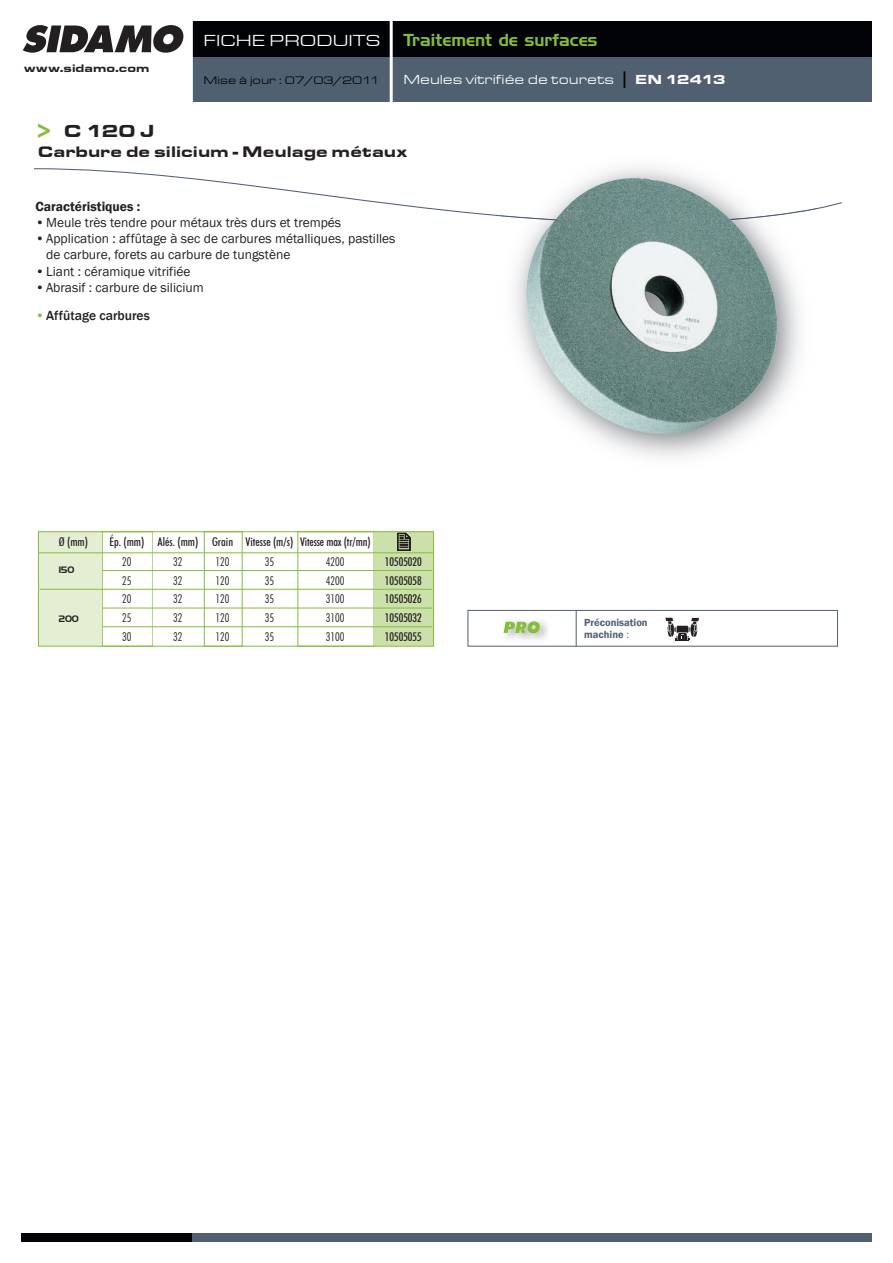
<style>
.page{position:relative;width:893px;height:1263px;background:#fff}
.page>*{position:absolute;margin:0;border:0;box-sizing:border-box;transform-origin:0 0}
.t1{font:18px "Eurostar Black Extended";letter-spacing:.125em;color:#231f20}
.t2{font:16.8px "Handel Gothic BT";color:#85bd3b}
.t3{font:16.5px "Eurostar Regular Extended";color:#fff}
.t4{font:15.75px "Eurostar Black Extended";color:#231f20}
.t5{font:13.5px/16.2px "Franklin Gothic";color:#231f20}
.t6{font:13.5px "Eurostar Regular Extended";color:#fff}
.t7{font:600 13.5px "Franklin Gothic";color:#231f20}
.t8{font:500 13.5px "Franklin Gothic";color:#231f20}
.t9{font:500 condensed 12px "Futura BT";color:#231f20}
.t10{font:300 condensed 12px "Futura BT";color:#231f20}
.t11{font:11.25px "Eurostar Regular Extended";color:#010307}
.t12{font:11.25px "Eurostar Black Extended";color:#231f20}
.t13{font:600 10.5px/12px "Franklin Gothic";color:#516071}
.t14{font:9px "Handel Gothic BT";color:#231f20}
.s1{font-family:"Handel Gothic BT";font-size:16.5px;color:#010307}
.s2{font-family:"Eurostar Black Extended"}
.s3{font-size:27px;color:#85bd3b}
.s4{font-weight:400;color:#85bd3b}
.s5{font-weight:400}
</style>
<div class="page">
<div style="left:191px;top:21px;width:681px;height:47px;background:#010307"></div>
<div style="left:191px;top:57px;width:681px;height:45px;background:#516071"></div>
<div style="left:191px;top:1233px;width:681px;height:9px;background:#516071"></div>
<div style="left:21px;top:1233px;width:170px;height:9px;background:#010307"></div>
<hr style="left:390px;top:21px;width:3px;height:81px;background:#fff">
<hr style="left:190px;top:21px;width:3px;height:81px;background:#fff">
<svg style="left:23px;top:25px;width:160px;height:28px"></svg>
<svg style="left:34px;top:168px;width:808px;height:49px"></svg>
<img style="left:500px;top:166px;width:318px;height:42px">
<img style="left:500px;top:208px;width:318px;height:11px">
<img style="left:526px;top:178px;width:251px;height:256px">
<img style="left:503px;top:631px;width:7px;height:8px">
<img style="left:510px;top:621px;width:38px;height:19px">
<img style="left:522px;top:633px;width:7px;height:7px">
<svg style="left:504px;top:621px;width:36px;height:12px"></svg>
<div style="left:468px;top:610px;width:370px;height:36px;border:1px solid #516071"></div>
<hr style="left:576px;top:610px;width:1px;height:36px;background:#516071">
<svg style="left:665px;top:618px;width:34px;height:23px"></svg>
<div style="left:102px;top:531px;width:51px;height:115px;border:1px solid #85bd3b"></div>
<div style="left:38px;top:531px;width:64px;height:115px;background:#e3eed2"></div>
<div style="left:204px;top:531px;width:38px;height:115px;border:1px solid #85bd3b"></div>
<div style="left:374px;top:531px;width:60px;height:115px;background:#cce0ab"></div>
<hr style="left:102px;top:570px;width:330px;height:1px;background:#85bd3b">
<hr style="left:40px;top:589px;width:392px;height:1px;background:#85bd3b">
<hr style="left:102px;top:608px;width:330px;height:1px;background:#85bd3b">
<hr style="left:102px;top:626px;width:330px;height:1px;background:#85bd3b">
<svg style="left:397px;top:533px;width:14px;height:18px"></svg>
<hr style="left:38px;top:553px;width:396px;height:1px;background:#85bd3b">
<div style="left:38px;top:531px;width:396px;height:115px;border:1px solid #85bd3b"></div>
<p class="t12" style="left:24px;top:61px;width:127px">www.sidamo.com</p>
<p class="t3" style="left:203px;top:30px;width:178px">FICHE PRODUITS</p>
<p class="t11" style="left:203px;top:73px;width:178px">Mise à jour : 07/03/2011</p>
<p class="t2" style="left:403px;top:30px;width:196px">Traitement de surfaces</p>
<p class="t6" style="left:403px;top:71px;width:324px">Meules vitrifiée de tourets <span class="s1">|</span> <span class="s2">EN 12413</span></p>
<h1 class="t1" style="left:31px;top:120px;width:125px"><span class="s3">&gt;</span> C120J</h1>
<p class="t4" style="left:38px;top:142px;width:371px">Carbure de silicium - Meulage métaux</p>
<p class="t7" style="left:36px;top:198px;width:106px">Caractéristiques :</p>
<p class="t5" style="left:36px;top:214px;width:307px">•Meule très tendre pour métaux très durs et trempés</p>
<p class="t5" style="left:46px;top:230px;width:351px;text-indent:-11px">•Application : affûtage à sec de carbures métalliques, pastilles de carbure, forets au carbure de tungstène</p>
<p class="t5" style="left:36px;top:263px;width:157px">•Liant : céramique vitrifiée</p>
<p class="t5" style="left:36px;top:279px;width:170px">•Abrasif : carbure de silicium</p>
<p class="t8" style="left:36px;top:308px;width:116px"><span class="s4">•</span>Affûtage carbures</p>
<p class="t9" style="left:59px;top:535px;width:31px">Ø (mm)</p>
<p class="t9" style="left:109px;top:535px;width:263px">Ép. (mm) Alés. (mm) Grain Vitesse (m/s) Vitesse max (tr/mn)</p>
<p class="t14" style="left:59px;top:565px;width:17px">150</p>
<p class="t10" style="left:122px;top:554px;width:11px">20</p>
<p class="t10" style="left:173px;top:554px;width:11px">32</p>
<p class="t10" style="left:216px;top:554px;width:16px">120</p>
<p class="t10" style="left:265px;top:554px;width:11px">35</p>
<p class="t10" style="left:326px;top:554px;width:20px">4200</p>
<p class="t9" style="left:385px;top:554px;width:38px">10505020</p>
<p class="t10" style="left:122px;top:573px;width:11px">25</p>
<p class="t10" style="left:173px;top:573px;width:11px">32</p>
<p class="t10" style="left:216px;top:573px;width:16px">120</p>
<p class="t10" style="left:265px;top:573px;width:11px">35</p>
<p class="t10" style="left:326px;top:573px;width:20px">4200</p>
<p class="t9" style="left:385px;top:573px;width:38px">10505058</p>
<p class="t10" style="left:122px;top:592px;width:11px">20</p>
<p class="t10" style="left:173px;top:592px;width:11px">32</p>
<p class="t10" style="left:216px;top:592px;width:16px">120</p>
<p class="t10" style="left:265px;top:592px;width:11px">35</p>
<p class="t10" style="left:326px;top:592px;width:20px">3100</p>
<p class="t9" style="left:385px;top:592px;width:38px">10505026</p>
<p class="t14" style="left:59px;top:613px;width:22px">200</p>
<p class="t10" style="left:122px;top:611px;width:11px">25</p>
<p class="t10" style="left:173px;top:611px;width:11px">32</p>
<p class="t10" style="left:216px;top:611px;width:16px">120</p>
<p class="t10" style="left:265px;top:611px;width:11px">35</p>
<p class="t10" style="left:326px;top:611px;width:20px">3100</p>
<p class="t9" style="left:385px;top:611px;width:38px">10505032</p>
<p class="t10" style="left:122px;top:629px;width:11px">30</p>
<p class="t10" style="left:173px;top:629px;width:11px">32</p>
<p class="t10" style="left:216px;top:629px;width:16px">120</p>
<p class="t10" style="left:265px;top:629px;width:11px">35</p>
<p class="t10" style="left:326px;top:629px;width:20px">3100</p>
<p class="t9" style="left:385px;top:629px;width:38px">10505055</p>
<p class="t13" style="left:584px;top:616px;width:65px">Préconisation machine <span class="s5">:</span></p>
</div>
